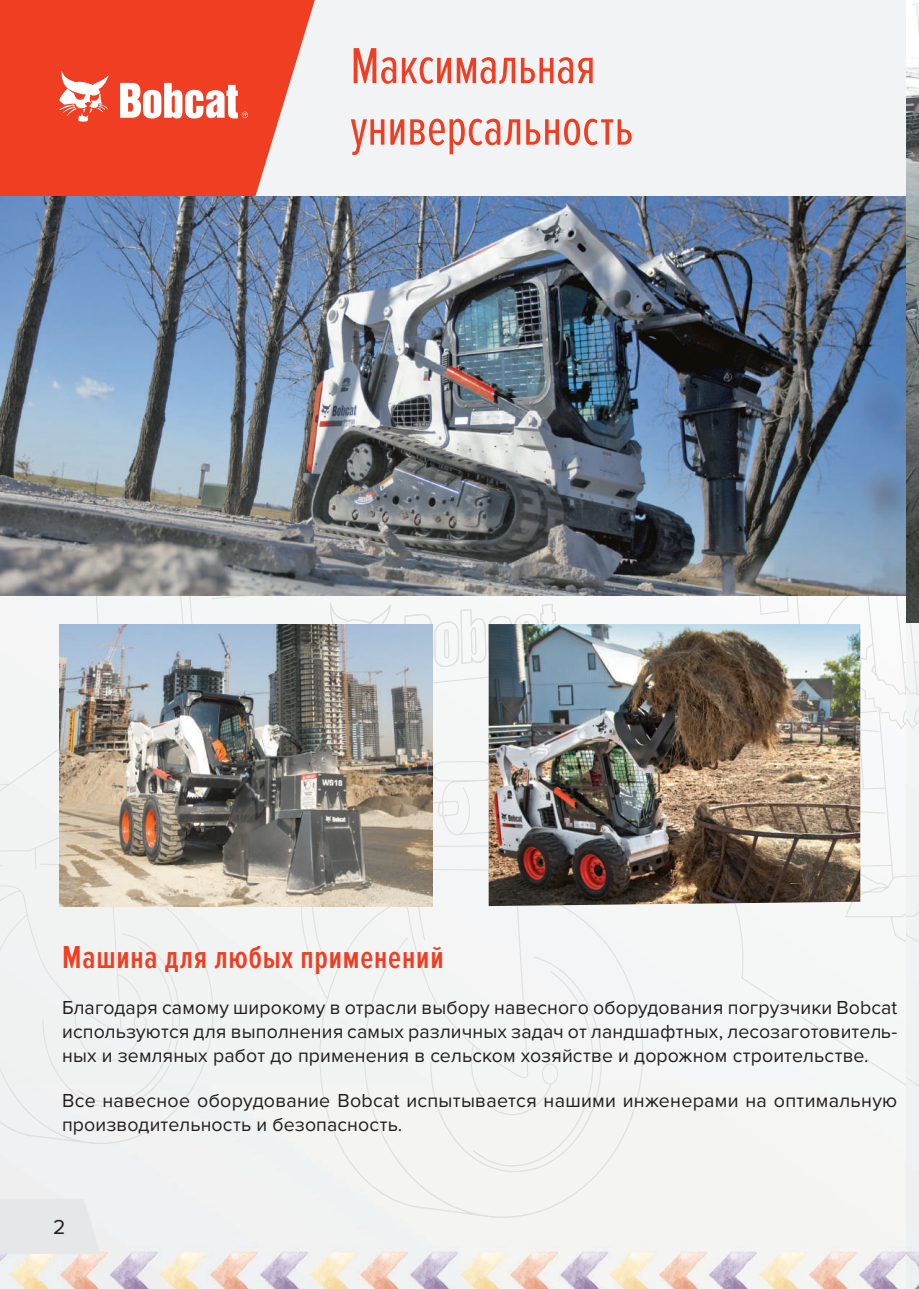
<style>
.page{position:relative;width:919px;height:1289px;background:#fff}
.page>*{position:absolute;margin:0;border:0;box-sizing:border-box;transform-origin:0 0}
.t1{font:52.5px/61.5px "Proxima Nova Ex Cn";color:#ef3e22}
.t2{font:600 33px "Proxima Nova Ex Cn";letter-spacing:.025em;color:#ef3e22}
.t3{font:21px "Proxima Nova";color:#231f20}
.t4{font:19.5px/24px "Proxima Nova";letter-spacing:.01em;color:#231f20;text-align:justify}
</style>
<div class="page">
<div style="left:0;top:224px;width:906px;height:860px;background:#f4f5f4"></div>
<img style="left:0;top:1217px;width:906px;height:71px">
<div style="left:0;top:1084px;width:906px;height:133px;background:#f4f4f2"></div>
<div style="left:315px;top:0;width:591px;height:196px;background:#f2f3f4"></div>
<svg style="left:0;top:0;width:315px;height:196px;background:#ef5138"></svg>
<svg style="left:59px;top:71px;width:50px;height:51px"></svg>
<svg style="left:120px;top:83px;width:128px;height:35px"></svg>
<svg style="left:0;top:1198px;width:100px;height:55px;background:#e6e7e9"></svg>
<img style="left:1px;top:196px;width:905px;height:399px">
<img style="left:59px;top:624px;width:373px;height:282px">
<img style="left:488px;top:624px;width:372px;height:282px">
<div style="left:906px;top:0;width:12px;height:1288px;background:#eff1f1"></div>
<svg style="left:906px;top:622px;width:12px;height:464px"></svg>
<img style="left:906px;top:0;width:12px;height:622px">
<h1 class="t1" style="left:350px;top:36px;width:284px">Максимальная универсальность</h1>
<h2 class="t2" style="left:62px;top:939px;width:383px">Машина для любых применений</h2>
<p class="t4" style="left:62px;top:995px;width:836px">Благодаря самому широкому в отрасли выбору навесного оборудования погрузчики Bobcat используются для выполнения самых различных задач от ландшафтных, лесозаготовитель&shy;ных и земляных работ до применения в сельском хозяйстве и дорожном строительстве.</p>
<p class="t4" style="left:62px;top:1088px;width:836px">Все навесное оборудование Bobcat испытывается нашими инженерами на оптимальную производительность и безопасность.</p>
<p class="t3" style="left:53px;top:1214px;width:14px">2</p>
</div>
